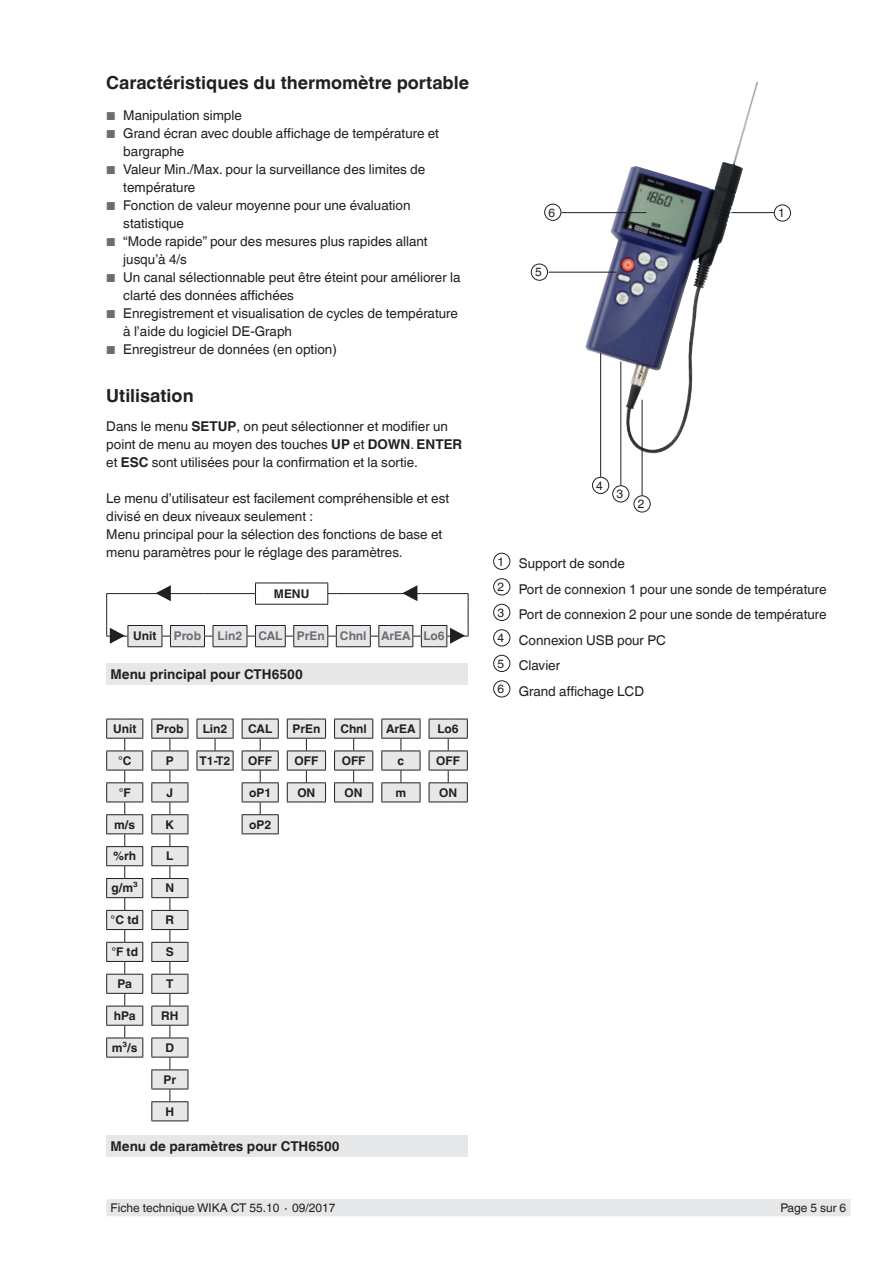
<style>
.page{position:relative;width:893px;height:1263px;background:#fff}
.page>*{position:absolute;margin:0;border:0;box-sizing:border-box;transform-origin:0 0}
.t1{font:700 18px "Helvetica World";color:#231f20}
.t2{font:13.5px/18px "Helvetica World";color:#231f20}
.t3{font:700 13.5px "Helvetica World";color:#231f20}
.t4{font:700 12px "Helvetica World";color:#231f20}
.t5{font:12px "Helvetica World";color:#231f20}
.t6{font:700 12px "Helvetica World";color:#6c6d70}
.s1{font-size:11.55px;color:#6c6d70}
.s2{font-weight:700}
</style>
<div class="page">
<div style="left:106px;top:1199px;width:744px;height:17px;background:#e6e7e9"></div>
<img style="left:585px;top:82px;width:173px;height:375px">
<hr style="left:731px;top:212px;width:43px;height:1px;background:#231f20">
<hr style="left:549px;top:272px;width:68px;height:1px;background:#231f20">
<hr style="left:561px;top:212px;width:85px;height:1px;background:#231f20">
<hr style="left:642px;top:400px;width:1px;height:95px;background:#231f20">
<hr style="left:620px;top:361px;width:1px;height:124px;background:#231f20">
<hr style="left:600px;top:353px;width:1px;height:124px;background:#231f20">
<div style="left:774px;top:204px;width:17px;height:17px;border:1px solid #231f20;border-radius:50%"></div>
<div style="left:634px;top:495px;width:17px;height:17px;border:1px solid #231f20;border-radius:50%"></div>
<div style="left:612px;top:485px;width:17px;height:17px;border:1px solid #231f20;border-radius:50%"></div>
<div style="left:592px;top:477px;width:17px;height:17px;border:1px solid #231f20;border-radius:50%"></div>
<div style="left:531px;top:264px;width:17px;height:17px;border:1px solid #231f20;border-radius:50%"></div>
<div style="left:544px;top:204px;width:17px;height:17px;border:1px solid #231f20;border-radius:50%"></div>
<div style="left:493px;top:553px;width:17px;height:17px;border:1px solid #231f20;border-radius:50%"></div>
<div style="left:493px;top:578px;width:17px;height:17px;border:1px solid #231f20;border-radius:50%"></div>
<div style="left:493px;top:604px;width:17px;height:17px;border:1px solid #231f20;border-radius:50%"></div>
<div style="left:493px;top:629px;width:17px;height:17px;border:1px solid #231f20;border-radius:50%"></div>
<div style="left:493px;top:655px;width:17px;height:17px;border:1px solid #231f20;border-radius:50%"></div>
<div style="left:493px;top:680px;width:17px;height:17px;border:1px solid #231f20;border-radius:50%"></div>
<div style="left:106px;top:1135px;width:362px;height:22px;background:#e6e7e9"></div>
<svg style="left:143px;top:719px;width:324px;height:339px"></svg>
<svg style="left:197px;top:719px;width:37px;height:52px"></svg>
<svg style="left:287px;top:719px;width:39px;height:83px"></svg>
<svg style="left:334px;top:719px;width:39px;height:83px"></svg>
<svg style="left:381px;top:719px;width:40px;height:83px"></svg>
<svg style="left:429px;top:719px;width:39px;height:83px"></svg>
<svg style="left:242px;top:719px;width:37px;height:115px"></svg>
<svg style="left:106px;top:719px;width:37px;height:339px"></svg>
<svg style="left:151px;top:719px;width:38px;height:402px"></svg>
<div style="left:106px;top:663px;width:362px;height:22px;background:#e6e7e9"></div>
<svg style="left:106px;top:583px;width:363px;height:64px"></svg>
<h1 class="t1" style="left:106px;top:73px;width:364px">Caractéristiques du thermomètre portable</h1>
<p class="t2" style="left:106px;top:107px;width:137px"><span class="s1">■</span> Manipulation simple</p>
<p class="t2" style="left:123px;top:125px;width:317px;text-indent:-17px"><span class="s1">■</span> Grand écran avec double affichage de température et bargraphe</p>
<p class="t2" style="left:123px;top:161px;width:304px;text-indent:-17px"><span class="s1">■</span> Valeur Min./Max. pour la surveillance des limites de température</p>
<p class="t2" style="left:123px;top:197px;width:289px;text-indent:-17px"><span class="s1">■</span> Fonction de valeur moyenne pour une évaluation statistique</p>
<p class="t2" style="left:123px;top:233px;width:306px;text-indent:-17px"><span class="s1">■</span> “Mode rapide” pour des mesures plus rapides allant jusqu’à 4/s</p>
<p class="t2" style="left:123px;top:269px;width:339px;text-indent:-17px"><span class="s1">■</span> Un canal sélectionnable peut être éteint pour améliorer la clarté des données affichées</p>
<p class="t2" style="left:123px;top:305px;width:336px;text-indent:-17px"><span class="s1">■</span> Enregistrement et visualisation de cycles de température à l’aide du logiciel DE-Graph</p>
<p class="t2" style="left:106px;top:341px;width:232px"><span class="s1">■</span> Enregistreur de données (en option)</p>
<h1 class="t1" style="left:106px;top:386px;width:89px">Utilisation</h1>
<p class="t2" style="left:106px;top:417px;width:357px">Dans le menu <span class="s2">SETUP</span>, on peut sélectionner et modifier un point de menu au moyen des touches <span class="s2">UP</span> et <span class="s2">DOWN</span>. <span class="s2">ENTER </span>et <span class="s2">ESC</span> sont utilisées pour la confirmation et la sortie.</p>
<p class="t2" style="left:106px;top:489px;width:344px">Le menu d’utilisateur est facilement compréhensible et est divisé en deux niveaux seulement :<br>Menu principal pour la sélection des fonctions de base et menu paramètres pour le réglage des paramètres.</p>
<p class="t4" style="left:274px;top:587px;width:37px">MENU</p>
<p class="t4" style="left:133px;top:629px;width:25px">Unit</p>
<p class="t6" style="left:174px;top:629px;width:29px">Prob</p>
<p class="t6" style="left:218px;top:629px;width:26px">Lin2</p>
<p class="t6" style="left:258px;top:629px;width:68px">CAL PrEn</p>
<p class="t6" style="left:340px;top:629px;width:106px">Chnl ArEA Lo6</p>
<p class="t3" style="left:111px;top:666px;width:194px">Menu principal pour CTH6500</p>
<p class="t4" style="left:113px;top:722px;width:25px">Unit</p>
<p class="t4" style="left:156px;top:722px;width:29px">Prob</p>
<p class="t4" style="left:203px;top:722px;width:26px">Lin2</p>
<p class="t4" style="left:248px;top:722px;width:26px">CAL</p>
<p class="t4" style="left:292px;top:722px;width:29px">PrEn</p>
<p class="t4" style="left:340px;top:722px;width:28px">Chnl</p>
<p class="t4" style="left:386px;top:722px;width:31px">ArEA</p>
<p class="t4" style="left:438px;top:722px;width:23px">Lo6</p>
<p class="t4" style="left:118px;top:754px;width:15px">°C</p>
<p class="t4" style="left:166px;top:754px;width:9px">P</p>
<p class="t4" style="left:199px;top:754px;width:33px">T1-T2</p>
<p class="t4" style="left:248px;top:754px;width:25px">OFF</p>
<p class="t4" style="left:294px;top:754px;width:25px">OFF</p>
<p class="t4" style="left:342px;top:754px;width:25px">OFF</p>
<p class="t4" style="left:398px;top:754px;width:8px">c</p>
<p class="t4" style="left:436px;top:754px;width:25px">OFF</p>
<p class="t4" style="left:119px;top:785px;width:14px">°F</p>
<p class="t4" style="left:167px;top:785px;width:8px">J</p>
<p class="t4" style="left:249px;top:785px;width:24px">oP1</p>
<p class="t4" style="left:297px;top:785px;width:20px">ON</p>
<p class="t4" style="left:345px;top:785px;width:20px">ON</p>
<p class="t4" style="left:396px;top:785px;width:12px">m</p>
<p class="t4" style="left:439px;top:785px;width:20px">ON</p>
<p class="t4" style="left:114px;top:817px;width:23px">m/s</p>
<p class="t4" style="left:166px;top:817px;width:10px">K</p>
<p class="t4" style="left:249px;top:817px;width:24px">oP2</p>
<p class="t4" style="left:113px;top:849px;width:25px">%rh</p>
<p class="t4" style="left:166px;top:849px;width:9px">L</p>
<p class="t4" style="left:111px;top:881px;width:28px">g/m³</p>
<p class="t4" style="left:165px;top:881px;width:10px">N</p>
<p class="t4" style="left:111px;top:913px;width:30px">°C td</p>
<p class="t4" style="left:166px;top:913px;width:10px">R</p>
<p class="t4" style="left:111px;top:945px;width:28px">°F td</p>
<p class="t4" style="left:166px;top:945px;width:10px">S</p>
<p class="t4" style="left:118px;top:977px;width:16px">Pa</p>
<p class="t4" style="left:166px;top:977px;width:9px">T</p>
<p class="t4" style="left:114px;top:1009px;width:23px">hPa</p>
<p class="t4" style="left:161px;top:1009px;width:19px">RH</p>
<p class="t4" style="left:112px;top:1041px;width:27px">m³/s</p>
<p class="t4" style="left:166px;top:1041px;width:10px">D</p>
<p class="t4" style="left:164px;top:1072px;width:14px">Pr</p>
<p class="t4" style="left:165px;top:1104px;width:10px">H</p>
<p class="t3" style="left:111px;top:1138px;width:230px">Menu de paramètres pour CTH6500</p>
<p class="t5" style="left:548px;top:205px;width:8px">6</p>
<p class="t5" style="left:535px;top:265px;width:8px">5</p>
<p class="t5" style="left:596px;top:478px;width:8px">4</p>
<p class="t5" style="left:616px;top:487px;width:8px">3</p>
<p class="t5" style="left:638px;top:497px;width:8px">2</p>
<p class="t5" style="left:778px;top:206px;width:8px">1</p>
<p class="t2" style="left:497px;top:551px;width:331px;line-height:25.5px"><sup>1</sup> Support de sonde<br><sup>2</sup> Port de connexion 1 pour une sonde de température<br><sup>3</sup> Port de connexion 2 pour une sonde de température<br><sup>4</sup> Connexion USB pour PC<br><sup>5</sup> Clavier<br><sup>6</sup> Grand affichage LCD</p>
<p class="t5" style="left:111px;top:1201px;width:227px">Fiche technique WIKA CT 55.10 ∙ 09/2017</p>
<p class="t5" style="left:780px;top:1201px;width:67px">Page 5 sur 6</p>
</div>
